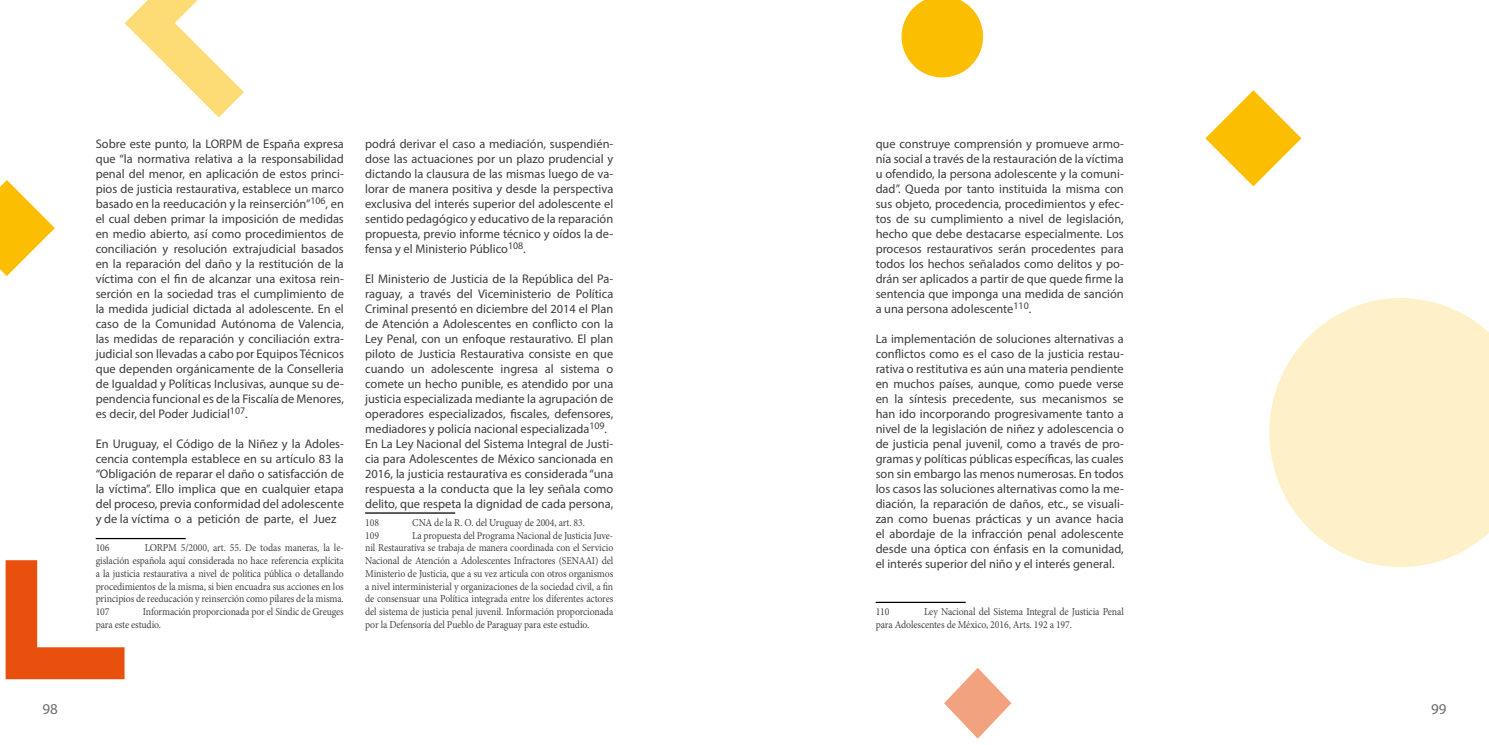
<style>
.page{position:relative;width:1489px;height:745px;background:#fff}
.page>*{position:absolute;margin:0;border:0;box-sizing:border-box;transform-origin:0 0}
.t1{font:15px "Myriad Pro";color:#6b6b6a}
.t2{font:12.5px/15px "Myriad Pro";color:#3c3c3b;text-align:justify}
.t3{font:10.62px/12.8px "Minion Pro";letter-spacing:-.01em;color:#454444;text-align:justify;scale:.92 1}
</style>
<div class="page">
<svg style="left:0;top:180px;width:55px;height:96px"></svg>
<hr style="left:96px;top:537px;width:90px;height:2px;background:#000">
<hr style="left:365px;top:512px;width:90px;height:1px;background:#000">
<svg style="left:125px;top:0;width:119px;height:117px"></svg>
<svg style="left:6px;top:560px;width:119px;height:118px"></svg>
<hr style="left:875px;top:601px;width:90px;height:1px;background:#000">
<svg style="left:1205px;top:90px;width:96px;height:96px"></svg>
<svg style="left:944px;top:668px;width:67px;height:70px"></svg>
<svg style="left:1269px;top:298px;width:219px;height:268px;fill:#fef1ca"></svg>
<svg style="left:901px;top:0;width:82px;height:77px"></svg>
<p class="t2" style="left:96px;top:136px;width:250px">Sobre este punto, la LORPM de España expresa que “la normativa relativa a la responsabilidad penal del menor, en aplicación de estos princi&shy;pios de justicia restaurativa, establece un marco basado en la reeducación y la reinserción”<sup>106</sup>, en el cual deben primar la imposición de medidas en medio abierto, así como procedimientos de conciliación y resolución extrajudicial basados en la reparación del daño y la restitución de la víctima con el fin de alcanzar una exitosa rein&shy;serción en la sociedad tras el cumplimiento de la medida judicial dictada al adolescente. En el caso de la Comunidad Autónoma de Valencia, las medidas de reparación y conciliación extra&shy;judicial son llevadas a cabo por Equipos Técnicos que dependen orgánicamente de la Conselleria de Igualdad y Políticas Inclusivas, aunque su de&shy;pendencia funcional es de la Fiscalía de Menores, es decir, del Poder Judicial<sup>107</sup>.</p>
<p class="t2" style="left:96px;top:436px;width:250px">En Uruguay, el Código de la Niñez y la Adoles&shy;cencia contempla establece en su artículo 83 la “Obligación de reparar el daño o satisfacción de la víctima”. Ello implica que en cualquier etapa del proceso, previa conformidad del adolescente y de la víctima o a petición de parte, el Juez</p>
<p class="t3" style="left:96px;top:541px;width:17px">106</p>
<p class="t3" style="left:96px;top:541px;width:271px;text-indent:49px">LORPM 5/2000, art. 55. De todas maneras, la le&shy;gislación española aquí considerada no hace referencia explícita a la justicia restaurativa a nivel de política pública o detallando procedimientos de la misma, si bien encuadra sus acciones en los principios de reeducación y reinserción como pilares de la misma.<br>107</p>
<p class="t3" style="left:96px;top:605px;width:271px;text-indent:47px">Información proporcionada por el Síndic de Greuges para este estudio.</p>
<p class="t2" style="left:365px;top:136px;width:250px">podrá derivar el caso a mediación, suspendién&shy;dose las actuaciones por un plazo prudencial y dictando la clausura de las mismas luego de va&shy;lorar de manera positiva y desde la perspectiva exclusiva del interés superior del adolescente el sentido pedagógico y educativo de la reparación propuesta, previo informe técnico y oídos la de&shy;fensa y el Ministerio Público<sup>108</sup>.</p>
<p class="t2" style="left:365px;top:271px;width:250px;text-align:left">El Ministerio de Justicia de la República del Pa&shy;raguay, a través del Viceministerio de Política Criminal presentó en diciembre del 2014 el Plan de Atención a Adolescentes en conflicto con la Ley Penal, con un enfoque restaurativo. El plan piloto de Justicia Restaurativa consiste en que cuando un adolescente ingresa al sistema o comete un hecho punible, es atendido por una justicia especializada mediante la agrupación de operadores especializados, fiscales, defensores, mediadores y policía nacional especializada<sup>109</sup>.<br>En La Ley Nacional del Sistema Integral de Justi&shy;cia para Adolescentes de México sancionada en 2016, la justicia restaurativa es considerada “una respuesta a la conducta que la ley señala como delito, que respeta la dignidad de cada persona,</p>
<p class="t3" style="left:365px;top:515px;width:17px">108</p>
<p class="t3" style="left:412px;top:515px;width:189px">CNA de la R. O. del Uruguay de 2004, art. 83.</p>
<p class="t3" style="left:365px;top:528px;width:17px">109</p>
<p class="t3" style="left:365px;top:528px;width:271px;text-indent:47px">La propuesta del Programa Nacional de Justicia Juve&shy;nil Restaurativa se trabaja de manera coordinada con el Servicio Nacional de Atención a Adolescentes Infractores (SENAAI) del Ministerio de Justicia, que a su vez articula con otros organismos a nivel interministerial y organizaciones de la sociedad civil, a fin de consensuar una Política integrada entre los diferentes actores del sistema de justicia penal juvenil. Información proporcionada por la Defensoría del Pueblo de Paraguay para este estudio.</p>
<p class="t2" style="left:875px;top:136px;width:250px">que construye comprensión y promueve armo&shy;nía social a través de la restauración de la víctima u ofendido, la persona adolescente y la comuni&shy;dad”. Queda por tanto instituida la misma con sus objeto, procedencia, procedimientos y efec&shy;tos de su cumplimiento a nivel de legislación, hecho que debe destacarse especialmente. Los procesos restaurativos serán procedentes para todos los hechos señalados como delitos y po&shy;drán ser aplicados a partir de que quede firme la sentencia que imponga una medida de sanción a una persona adolescente<sup>110</sup>.</p>
<p class="t2" style="left:875px;top:331px;width:250px">La implementación de soluciones alternativas a conflictos como es el caso de la justicia restau&shy;rativa o restitutiva es aún una materia pendiente en muchos países, aunque, como puede verse en la síntesis precedente, sus mecanismos se han ido incorporando progresivamente tanto a nivel de la legislación de niñez y adolescencia o de justicia penal juvenil, como a través de pro&shy;gramas y políticas públicas específicas, las cuales son sin embargo las menos numerosas. En todos los casos las soluciones alternativas como la me&shy;diación, la reparación de daños, etc., se visuali&shy;zan como buenas prácticas y un avance hacia el abordaje de la infracción penal adolescente desde una óptica con énfasis en la comunidad, el interés superior del niño y el interés general.</p>
<p class="t3" style="left:875px;top:605px;width:17px">110</p>
<p class="t3" style="left:875px;top:605px;width:271px;text-indent:48px">Ley Nacional del Sistema Integral de Justicia Penal para Adolescentes de México, 2016, Arts. 192 a 197.</p>
<p class="t1" style="left:43px;top:699px;width:17px">98</p>
<p class="t1" style="left:1430px;top:699px;width:17px">99</p>
</div>
